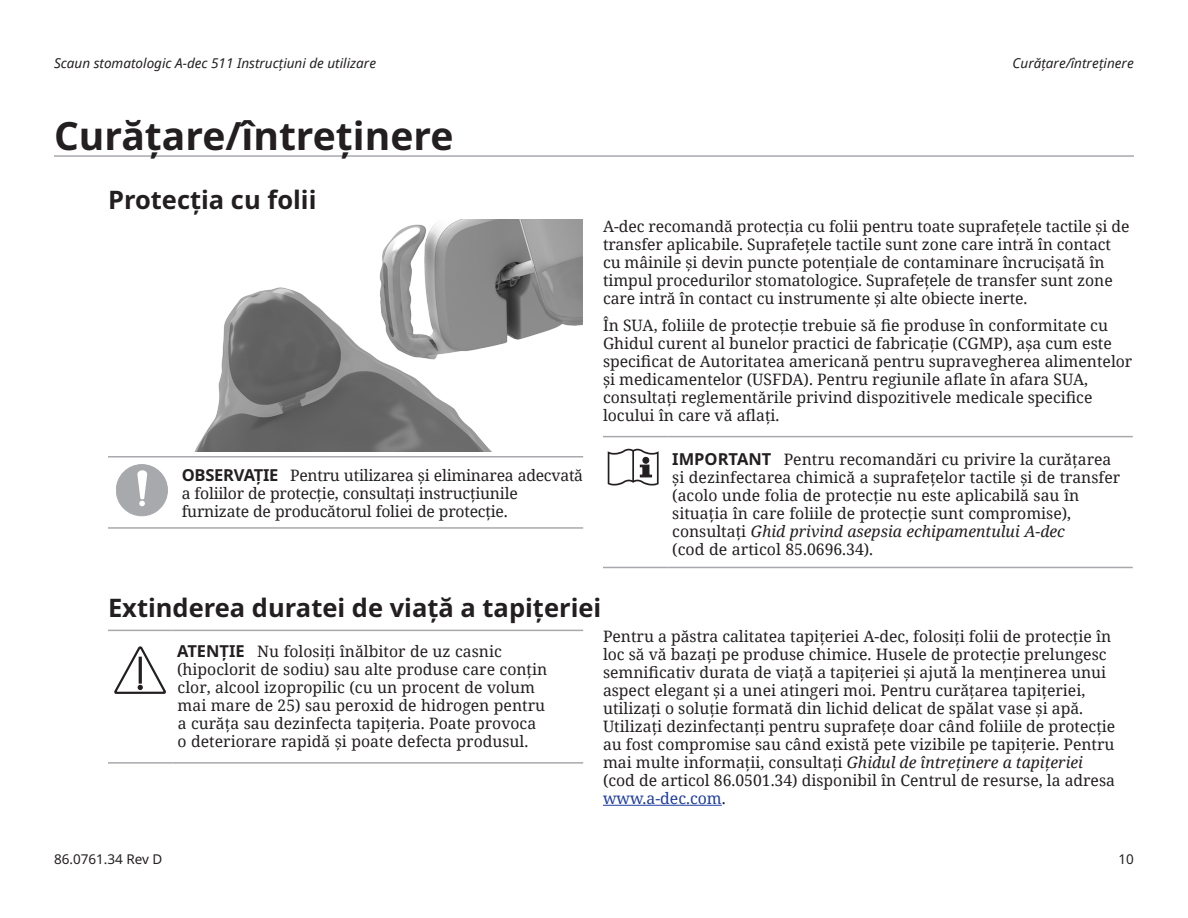
<style>
.page{position:relative;width:1188px;height:918px;background:#fff}
.page>*{position:absolute;margin:0;border:0;box-sizing:border-box;transform-origin:0 0}
.Heading_1{font:700 39px "Noto Sans";color:#231f20}
.Heading_2{font:700 25.5px "Noto Sans";color:#231f20}
.Body_Text_-_2nd_Colu{font:15.75px/18px "Noto Serif";color:#231f20}
.Warning_text{font:15.75px/18px "Noto Serif";color:#231f20}
.t1{font:italic 13.5px "Noto Sans";color:#231f20}
.t2{font:13.5px "Noto Sans";color:#231f20}
.s1{font-family:"Noto Sans";font-weight:700;font-size:16.5px}
.s2{font-style:italic}
.s3{color:#1e3ca0}
</style>
<div class="page">
<hr style="left:54px;top:155px;width:1080px;height:2px;background:#a8a9ad">
<hr style="left:603px;top:805px;width:119px;height:1px;background:#1e3ca0">
<hr style="left:668px;top:436px;width:465px;height:1px;background:#a8a9ad">
<hr style="left:668px;top:567px;width:465px;height:1px;background:#a8a9ad">
<hr style="left:603px;top:436px;width:65px;height:1px;background:#a8a9ad">
<hr style="left:603px;top:567px;width:65px;height:1px;background:#a8a9ad">
<svg style="left:608px;top:449px;width:51px;height:37px"></svg>
<img style="left:194px;top:219px;width:389px;height:233px">
<hr style="left:108px;top:456px;width:67px;height:2px;background:#a8a9ad">
<hr style="left:108px;top:527px;width:67px;height:2px;background:#a8a9ad">
<hr style="left:175px;top:456px;width:408px;height:2px;background:#a8a9ad">
<hr style="left:175px;top:527px;width:408px;height:2px;background:#a8a9ad">
<div style="left:116px;top:465px;width:51px;height:51px;background:#a8a9ad;border-radius:50%"></div>
<div style="left:116px;top:464px;width:52px;height:52px;border:1px solid #a8a9ad;border-radius:50%"></div>
<svg style="left:137px;top:470px;width:10px;height:36px"></svg>
<hr style="left:108px;top:630px;width:65px;height:1px;background:#a8a9ad">
<hr style="left:108px;top:762px;width:65px;height:2px;background:#a8a9ad">
<hr style="left:173px;top:630px;width:410px;height:1px;background:#a8a9ad">
<hr style="left:173px;top:762px;width:410px;height:2px;background:#a8a9ad">
<svg style="left:115px;top:646px;width:50px;height:48px"></svg>
<p class="t1" style="left:54px;top:54px;width:324px">Scaun stomatologic A-dec 511 Instrucțiuni de utilizare</p>
<p class="t1" style="left:1013px;top:54px;width:123px">Curățare/întreținere</p>
<p class="Heading_1" style="left:54px;top:114px;width:401px">Curățare/întreținere</p>
<p class="Heading_2" style="left:108px;top:185px;width:210px">Protecția cu folii</p>
<p class="Body_Text_-_2nd_Colu" style="left:182px;top:466px;width:403px"><span class="s1">OBSERVAȚIE</span> Pentru utilizarea și eliminarea adecvată a foliilor de protecție, consultați instrucțiunile furnizate de producătorul foliei de protecție.</p>
<p class="Body_Text_-_2nd_Colu" style="left:603px;top:217px;width:528px">A-dec recomandă protecția cu folii pentru toate suprafețele tactile și de transfer aplicabile. Suprafețele tactile sunt zone care intră în contact cu mâinile și devin puncte potențiale de contaminare încrucișată în timpul procedurilor stomatologice. Suprafețele de transfer sunt zone care intră în contact cu instrumente și alte obiecte inerte.</p>
<p class="Body_Text_-_2nd_Colu" style="left:603px;top:316px;width:531px">În SUA, foliile de protecție trebuie să fie produse în conformitate cu Ghidul curent al bunelor practici de fabricație (CGMP), așa cum este specificat de Autoritatea americană pentru supravegherea alimentelor și medicamentelor (USFDA). Pentru regiunile aflate în afara SUA, consultați reglementările privind dispozitivele medicale specifice locului în care vă aflați.</p>
<p class="Warning_text" style="left:672px;top:450px;width:449px"><span class="s1">IMPORTANT</span> Pentru recomandări cu privire la curățarea și dezinfectarea chimică a suprafețelor tactile și de transfer (acolo unde folia de protecție nu este aplicabilă sau în situația în care foliile de protecție sunt compromise), consultați <span class="s2">Ghid privind asepsia echipamentului A-dec<br></span>(cod de articol 85.0696.34).</p>
<p class="Heading_2" style="left:108px;top:593px;width:495px">Extinderea duratei de viață a tapițeriei</p>
<p class="Warning_text" style="left:177px;top:642px;width:372px"><span class="s1">ATENȚIE</span> Nu folosiți înălbitor de uz casnic (hipoclorit de sodiu) sau alte produse care conțin clor, alcool izopropilic (cu un procent de volum mai mare de 25) sau peroxid de hidrogen pentru a curăța sau dezinfecta tapițeria. Poate provoca o deteriorare rapidă și poate defecta produsul.</p>
<p class="Body_Text_-_2nd_Colu" style="left:603px;top:627px;width:514px">Pentru a păstra calitatea tapițeriei A-dec, folosiți folii de protecție în loc să vă bazați pe produse chimice. Husele de protecție prelungesc semnificativ durata de viață a tapițeriei și ajută la menținerea unui aspect elegant și a unei atingeri moi. Pentru curățarea tapițeriei, utilizați o soluție formată din lichid delicat de spălat vase și apă.<br>Utilizați dezinfectanți pentru suprafețe doar când foliile de protecție au fost compromise sau când există pete vizibile pe tapițerie. Pentru mai multe informații, consultați <span class="s2">Ghidul de întreținere a tapițeriei </span>(cod de articol 86.0501.34) disponibil în Centrul de resurse, la adresa <span class="s3">www.a-dec.com</span>.</p>
<p class="t2" style="left:54px;top:851px;width:110px">86.0761.34 Rev D</p>
<p class="t2" style="left:1119px;top:851px;width:17px">10</p>
</div>
